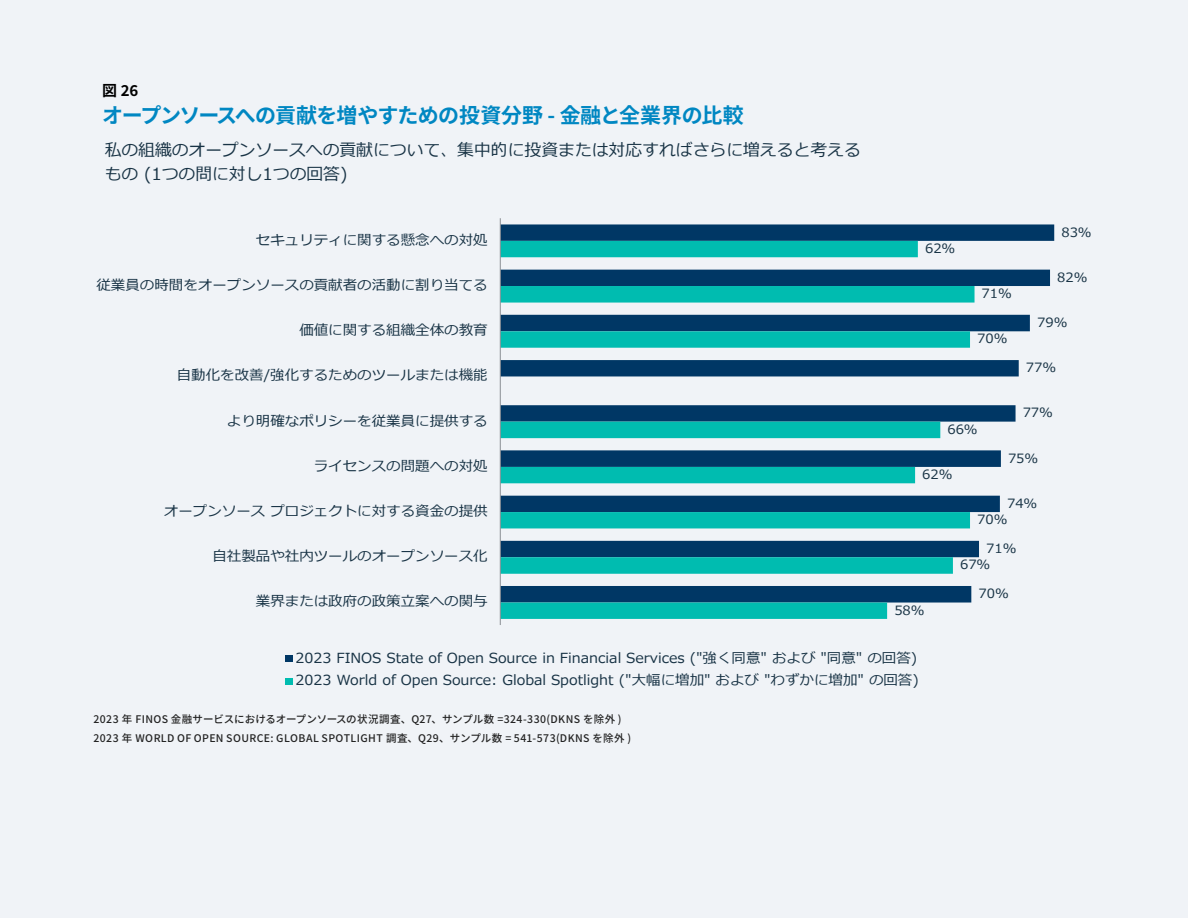
<style>
.page{position:relative;width:1188px;height:918px;background:#f0f3f7}
.page>*{position:absolute;margin:0;border:0;box-sizing:border-box;transform-origin:0 0}
.t1{font:700 21px "Noto Sans CJ Kjp";letter-spacing:-.035em;color:#0087c2}
.t2{font:16.8px/23.2px "Meiryo";color:#183345}
.t3{font:700 15px "Noto Sans CJ Kjp";color:#000}
.t4{font:13.95px/22.4px "Meiryo";color:#183345;scale:1.04 1}
.t5{font:12.75px "Meiryo";color:#183345;scale:1.04 1}
.t6{font:500 10.5px/19.5px "Noto Sans CJ Kjp";letter-spacing:.035em;color:#232323}
</style>
<div class="page">
<svg style="left:501px;top:224px;width:553px;height:334px"></svg>
<svg style="left:501px;top:241px;width:474px;height:378px"></svg>
<hr style="left:500px;top:218px;width:1px;height:407px;background:#8d9196">
<div style="left:285px;top:655px;width:7px;height:7px;background:#003765"></div>
<div style="left:285px;top:678px;width:7px;height:6px;background:#00bcb0"></div>
<p class="t3" style="left:102px;top:82px;width:38px">図 26</p>
<h1 class="t1" style="left:102px;top:103px;width:643px">オープンソースへの貢献を増やすための投資分野 - 金融と全業界の比較</h1>
<p class="t2" style="left:105px;top:139px;width:758px">私の組織のオープンソースへの貢献について、集中的に投資または対応すればさらに増えると考えるもの (1つの問に対し1つの回答)</p>
<p class="t4" style="left:256px;top:229px;width:224px">セキュリティに関する懸念への対処</p>
<p class="t4" style="left:96px;top:275px;width:378px">従業員の時間をオープンソースの貢献者の活動に割り当てる</p>
<p class="t4" style="left:299px;top:320px;width:183px">価値に関する組織全体の教育</p>
<p class="t4" style="left:177px;top:365px;width:300px">自動化を改善/強化するためのツールまたは機能</p>
<p class="t4" style="left:227px;top:410px;width:252px">より明確なポリシーを従業員に提供する</p>
<p class="t4" style="left:314px;top:455px;width:169px">ライセンスの問題への対処</p>
<p class="t4" style="left:164px;top:501px;width:313px">オープンソースプロジェクトに対する資金の提供</p>
<p class="t4" style="left:212px;top:546px;width:266px">自社製品や社内ツールのオープンソース化</p>
<p class="t4" style="left:256px;top:591px;width:224px">業界または政府の政策立案への関与</p>
<p class="t5" style="left:1061px;top:223px;width:31px">83%</p>
<p class="t5" style="left:1057px;top:268px;width:31px">82%</p>
<p class="t5" style="left:1037px;top:314px;width:31px">79%</p>
<p class="t5" style="left:1026px;top:359px;width:31px">77%</p>
<p class="t5" style="left:1023px;top:404px;width:31px">77%</p>
<p class="t5" style="left:1008px;top:449px;width:31px">75%</p>
<p class="t5" style="left:1007px;top:494px;width:31px">74%</p>
<p class="t5" style="left:986px;top:540px;width:31px">71%</p>
<p class="t5" style="left:978px;top:585px;width:31px">70%</p>
<p class="t5" style="left:925px;top:240px;width:31px">62%</p>
<p class="t5" style="left:982px;top:285px;width:31px">71%</p>
<p class="t5" style="left:977px;top:330px;width:31px">70%</p>
<p class="t5" style="left:947px;top:420px;width:31px">66%</p>
<p class="t5" style="left:922px;top:466px;width:31px">62%</p>
<p class="t5" style="left:977px;top:511px;width:31px">70%</p>
<p class="t5" style="left:960px;top:556px;width:31px">67%</p>
<p class="t5" style="left:894px;top:601px;width:31px">58%</p>
<p class="t4" style="left:296px;top:647px;width:601px">2023 FINOS State of Open Source in Financial Services ("強く同意" および "同意" の回答)<br>2023 World of Open Source: Global Spotlight ("大幅に増加" および "わずかに増加" の回答)</p>
<p class="t6" style="left:94px;top:709px;width:539px">2023 年 FINOS 金融サービスにおけるオープンソースの状況調査、Q27、サンプル数 =324-330(DKNS を除外 )<br>2023 年 WORLD OF OPEN SOURCE: GLOBAL SPOTLIGHT 調査、Q29、サンプル数 = 541-573(DKNS を除外 )</p>
</div>
